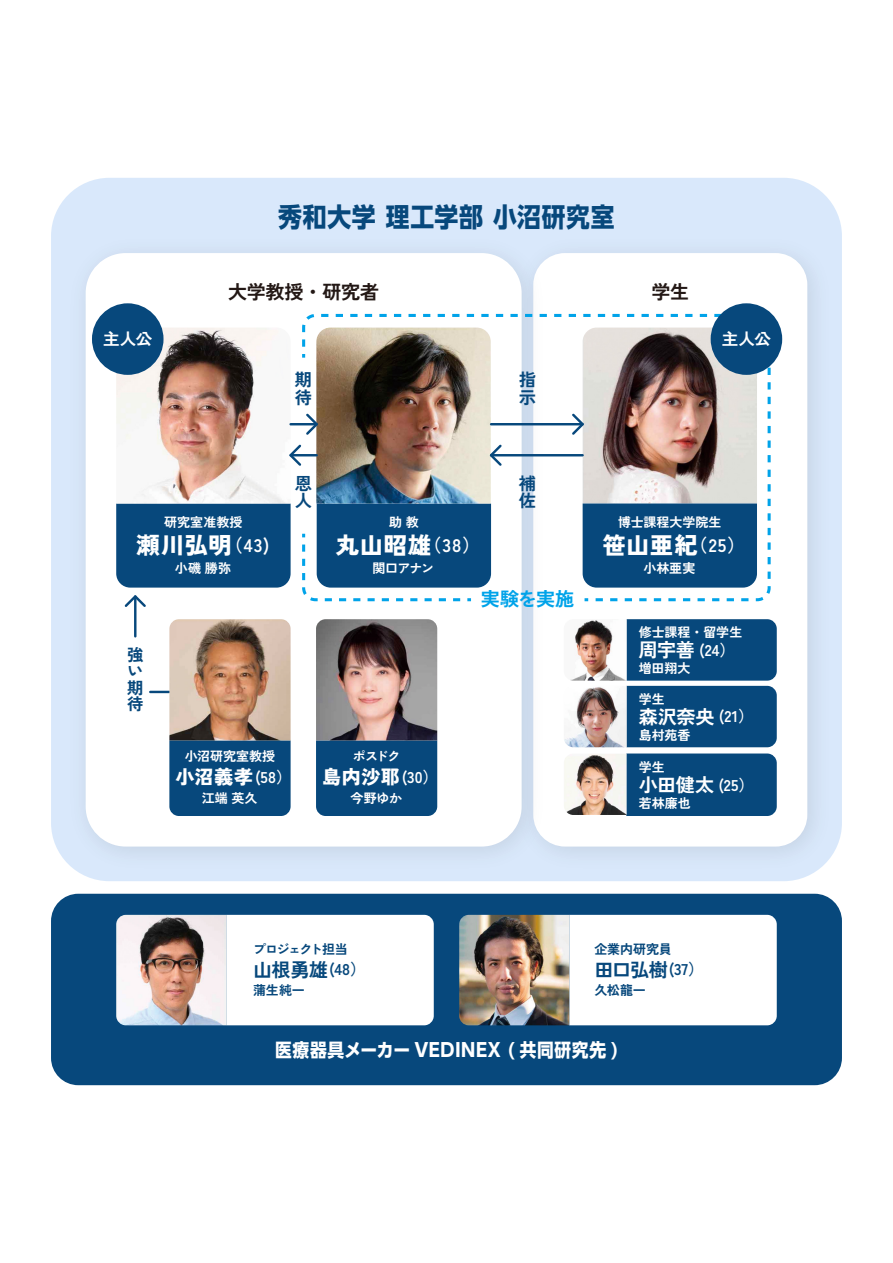
<style>
.page{position:relative;width:893px;height:1263px;background:#fff}
.page>*{position:absolute;margin:0;border:0;box-sizing:border-box;transform-origin:0 0}
.t1{font:700 26.4px "UD Shin Go C Oniz Pr 6 N";letter-spacing:.03em;color:#07487c}
.t2{font:900 23.4px "Zen Kaku Gothic New";letter-spacing:.03em;color:#fff}
.t3{font:900 19.05px "Zen Kaku Gothic New";letter-spacing:.025em;color:#fff}
.t4{font:700 19.05px "Zen Kaku Gothic New";letter-spacing:-.01em;color:#fff}
.t5{font:700 19.05px "Zen Kaku Gothic New";letter-spacing:-.025em;color:#07487c}
.t6{font:700 19.05px "Zen Kaku Gothic New";letter-spacing:-.015em;color:#231815}
.t7{font:700 19.05px "Zen Kaku Gothic New";letter-spacing:-.025em;color:#00a3e9}
.t8{font:700 18.6px "UD Shin Go C Oniz Pr 6 N";letter-spacing:.03em;color:#fff}
.t9{font:700 17.25px/17.2px "Zen Kaku Gothic New";color:#07487c}
.t10{font:700 16.5px "Zen Kaku Gothic New";letter-spacing:-.015em;color:#fff}
.t11{font:700 16.5px/16.5px "Zen Kaku Gothic New";color:#07487c;text-align:justify}
.t12{font:700 15.6px "Zen Kaku Gothic New";color:#fff}
.t13{font:700 13.05px "Zen Kaku Gothic New";letter-spacing:-.005em;color:#fff}
.t14{font:700 13.05px "Zen Kaku Gothic New";letter-spacing:-.01em;color:#07487c}
.t15{font:700 13.05px "Zen Kaku Gothic New";letter-spacing:-.095em;color:#07487c}
.s1{font-weight:700;font-size:18.15px}
.s2{font-size:19.05px}
.s3{font-size:15.6px}
.s4{font-weight:700;font-size:15.6px}
</style>
<div class="page">
<div style="left:51px;top:178px;width:791px;height:703px;background:#d9e8fb;border-radius:58px"></div>
<div style="left:51px;top:894px;width:791px;height:191px;background:#07487c;border-radius:27px"></div>
<img style="left:557px;top:227px;width:285px;height:654px">
<div style="left:533px;top:253px;width:274px;height:593px;background:#fff;border-radius:32px"></div>
<img style="left:58px;top:253px;width:499px;height:628px">
<div style="left:86px;top:253px;width:436px;height:593px;background:#fff;border-radius:40px"></div>
<svg style="left:302px;top:312px;width:469px;height:291px"></svg>
<svg style="left:302px;top:503px;width:189px;height:100px"></svg>
<div style="left:583px;top:503px;width:174px;height:85px;background:#07487c"></div>
<svg style="left:150px;top:691px;width:19px;height:2px"></svg>
<div style="left:169px;top:740px;width:122px;height:76px;background:#07487c"></div>
<div style="left:711px;top:303px;width:71px;height:72px;background:#07487c;border-radius:50%"></div>
<hr style="left:134px;top:596px;width:2px;height:40px;background:#07487c">
<div style="left:316px;top:740px;width:121px;height:76px;background:#07487c"></div>
<svg style="left:116px;top:503px;width:175px;height:106px"></svg>
<div style="left:626px;top:753px;width:151px;height:63px;background:#07487c"></div>
<svg style="left:626px;top:619px;width:151px;height:128px"></svg>
<div style="left:226px;top:915px;width:208px;height:110px;background:#fff"></div>
<div style="left:569px;top:915px;width:208px;height:110px;background:#fff"></div>
<img style="left:570px;top:620px;width:56px;height:61px">
<img style="left:564px;top:687px;width:62px;height:60px">
<img style="left:564px;top:754px;width:62px;height:61px">
<img style="left:316px;top:328px;width:175px;height:175px">
<img style="left:116px;top:328px;width:169px;height:175px">
<div style="left:92px;top:303px;width:72px;height:72px;background:#07487c;border-radius:50%"></div>
<svg style="left:289px;top:411px;width:31px;height:57px"></svg>
<hr style="left:491px;top:454px;width:92px;height:2px;background:#07487c">
<svg style="left:488px;top:442px;width:16px;height:26px"></svg>
<hr style="left:491px;top:423px;width:92px;height:2px;background:#07487c">
<svg style="left:570px;top:411px;width:16px;height:26px"></svg>
<img style="left:169px;top:619px;width:122px;height:121px">
<img style="left:316px;top:619px;width:121px;height:121px">
<img style="left:459px;top:915px;width:110px;height:110px">
<img style="left:116px;top:915px;width:110px;height:110px">
<p class="t10" style="left:103px;top:328px;width:51px">主人公</p>
<h1 class="t1" style="left:278px;top:196px;width:338px">秀和大学 理工学部 小沼研究室</h1>
<h3 class="t6" style="left:228px;top:280px;width:152px">大学教授・研究者</h3>
<h3 class="t9" style="left:295px;top:371px;width:18px">期待</h3>
<h3 class="t9" style="left:519px;top:371px;width:18px">指示</h3>
<h3 class="t6" style="left:651px;top:280px;width:39px">学生</h3>
<p class="t10" style="left:722px;top:328px;width:51px">主人公</p>
<p class="t13" style="left:164px;top:514px;width:80px">研究室准教授</p>
<h3 class="t9" style="left:295px;top:474px;width:18px">恩人</h3>
<p class="t13" style="left:389px;top:514px;width:31px">助 教</p>
<h3 class="t9" style="left:519px;top:474px;width:18px">補佐</h3>
<p class="t13" style="left:618px;top:514px;width:105px">博士課程大学院生</p>
<h2 class="t2" style="left:136px;top:530px;width:135px">瀬川弘明<span class="s1">（43)</span></h2>
<p class="t13" style="left:175px;top:560px;width:58px">小磯 勝弥</p>
<h2 class="t2" style="left:336px;top:530px;width:146px">丸山昭雄<span class="s1">（38）</span></h2>
<p class="t13" style="left:373px;top:560px;width:63px">関口アナン</p>
<h2 class="t2" style="left:602px;top:530px;width:144px">笹山亜紀<span class="s1">（25）</span></h2>
<p class="t13" style="left:643px;top:560px;width:54px">小林亜実</p>
<h3 class="t7" style="left:481px;top:587px;width:95px">実験を実施</h3>
<p class="t11" style="left:127px;top:646px;width:18px">強い期待</p>
<p class="t13" style="left:639px;top:624px;width:105px">修士課程・留学生</p>
<p class="t12" style="left:639px;top:640px;width:98px"><span class="s2">周宇善</span> (24）</p>
<p class="t13" style="left:639px;top:660px;width:53px">増田翔大</p>
<p class="t13" style="left:639px;top:690px;width:28px">学生</p>
<h3 class="t4" style="left:639px;top:705px;width:116px">森沢奈央 <span class="s3">(21）</span></h3>
<p class="t13" style="left:639px;top:727px;width:53px">島村苑香</p>
<p class="t13" style="left:185px;top:748px;width:92px">小沼研究室教授</p>
<h3 class="t3" style="left:176px;top:765px;width:118px">小沼義孝<span class="s4">(58）</span></h3>
<p class="t13" style="left:202px;top:790px;width:57px">江端 英久</p>
<p class="t13" style="left:353px;top:748px;width:49px">ポスドク</p>
<h3 class="t3" style="left:322px;top:765px;width:117px">島内沙耶<span class="s4">(30）</span></h3>
<p class="t13" style="left:351px;top:790px;width:53px">今野ゆか</p>
<p class="t13" style="left:639px;top:759px;width:28px">学生</p>
<h3 class="t4" style="left:639px;top:773px;width:117px">小田健太 <span class="s3">(25）</span></h3>
<p class="t13" style="left:639px;top:795px;width:54px">若林廉也</p>
<p class="t15" style="left:253px;top:941px;width:96px">プロジェクト担当</p>
<h3 class="t5" style="left:253px;top:958px;width:114px">山根勇雄<span class="s3">(48）</span></h3>
<p class="t14" style="left:253px;top:982px;width:53px">蒲生純一</p>
<p class="t14" style="left:594px;top:941px;width:79px">企業内研究員</p>
<h3 class="t5" style="left:594px;top:958px;width:111px">田口弘樹<span class="s3">(37）</span></h3>
<p class="t14" style="left:594px;top:982px;width:53px">久松龍一</p>
<h3 class="t8" style="left:275px;top:1035px;width:344px">医療器具メーカー VEDINEX ( 共同研究先 )</h3>
</div>
